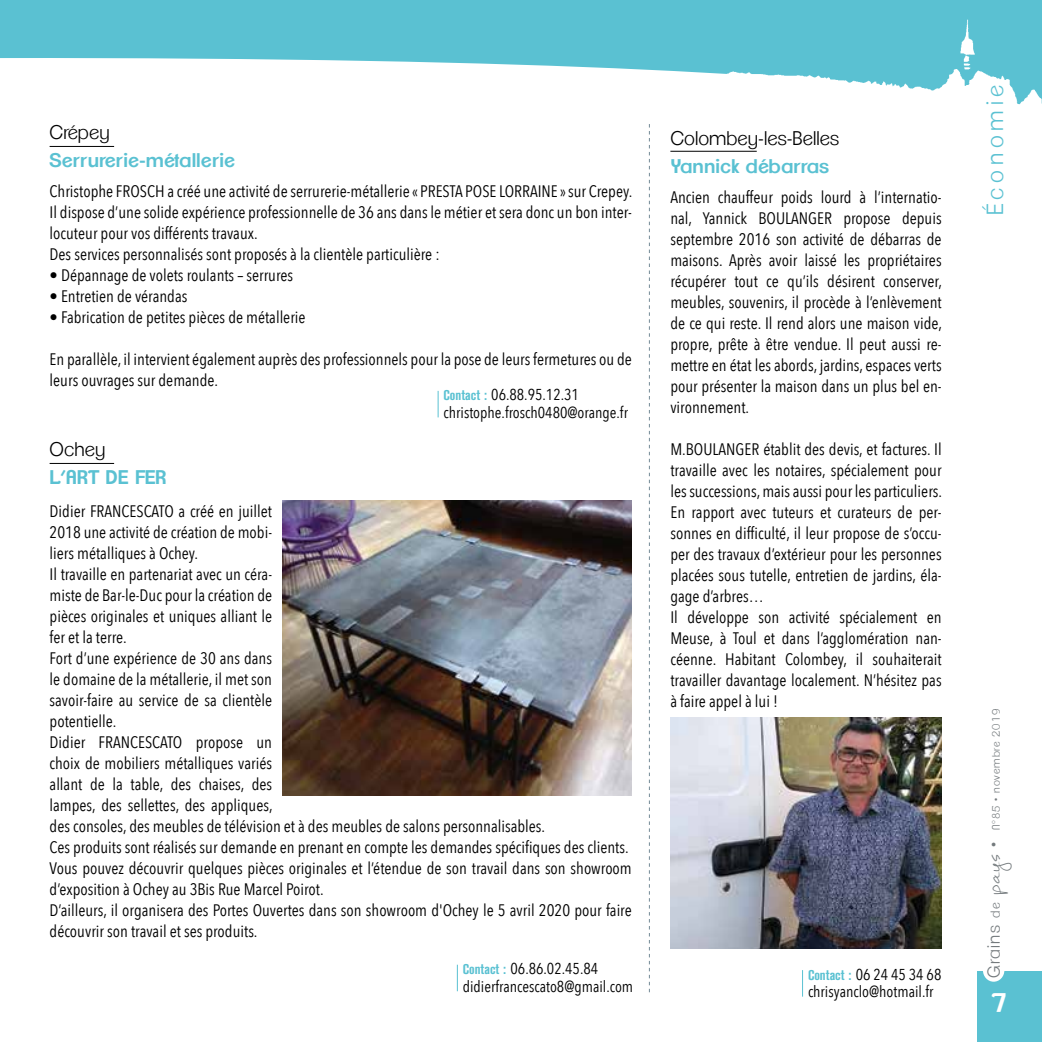
<style>
.page{position:relative;width:1042px;height:1042px;background:#fff}
.page>*{position:absolute;margin:0;border:0;box-sizing:border-box;transform-origin:0 0}
.t1{font:42.18px "Mathilde";color:#747a7d}
.t2{font:600 26.25px "Clemente P Dak";color:#fff}
.t3{font:300 22.75px "Clemente P Dae";letter-spacing:.21em;color:#5ac1d2}
.t4{font:600 19.25px "Clemente P Dak";color:#5ac1d2}
.t5{font:300 19.25px "Clemente P Dae";color:#000}
.t6{font:300 16.97px "Clemente P Dae";letter-spacing:.08em;color:#747a7d}
.t7{font:16.62px/21px "Avenir Next Condensed";color:#000}
.t8{font:15.75px/17.5px "Avenir Next Condensed";color:#000}
.t9{font:300 10.5px "Clemente P Dae";letter-spacing:.08em;color:#747a7d}
.s1{font-family:"Akzidenz Grotesk BE";font-weight:700;font-stretch:condensed;font-size:14px;color:#5ac1d2}
.s2{font-size:16.97px}
.s3{font-size:12.6px}
</style>
<div class="page">
<svg style="left:1px;top:0;width:1041px;height:155px"></svg>
<svg style="left:0;top:0;width:1px;height:58px"></svg>
<img style="left:713px;top:19px;width:329px;height:133px">
<div style="left:977px;top:971px;width:65px;height:71px;background:#5ac1d2"></div>
<div style="left:983px;top:959px;width:21px;height:22px;background:#fff;border-radius:50%"></div>
<svg style="left:457px;top:964px;width:1px;height:27px"></svg>
<hr style="left:50px;top:463px;width:64px;height:1px;background:#000">
<svg style="left:438px;top:391px;width:1px;height:26px"></svg>
<hr style="left:50px;top:146px;width:64px;height:1px;background:#000">
<img style="left:282px;top:501px;width:350px;height:294px">
<svg style="left:802px;top:970px;width:1px;height:26px"></svg>
<hr style="left:670px;top:151px;width:87px;height:1px;background:#000">
<img style="left:670px;top:717px;width:271px;height:231px">
<svg style="left:649px;top:124px;width:1px;height:868px"></svg>
<p class="t5" style="left:50px;top:121px;width:62px">Crépey</p>
<p class="t4" style="left:50px;top:149px;width:187px">Serrurerie-métallerie</p>
<p class="t7" style="left:50px;top:180px;width:584px">Christophe FROSCH a créé une activité de serrurerie-métallerie « PRESTA POSE LORRAINE » sur Crepey.<br>Il dispose d’une solide expérience professionnelle de 36 ans dans le métier et sera donc un bon inter&shy;locuteur pour vos différents travaux.<br>Des services personnalisés sont proposés à la clientèle particulière :</p>
<p class="t7" style="left:50px;top:264px;width:245px">• Dépannage de volets roulants – serrures</p>
<p class="t7" style="left:50px;top:285px;width:139px">• Entretien de vérandas</p>
<p class="t7" style="left:50px;top:306px;width:257px">• Fabrication de petites pièces de métallerie</p>
<p class="t7" style="left:50px;top:348px;width:584px">En parallèle, il intervient également auprès des professionnels pour la pose de leurs fermetures ou de leurs ouvrages sur demande.</p>
<p class="t8" style="left:443px;top:385px;width:186px"><span class="s1">Contact :</span> 06.88.95.12.31 christophe.frosch0480@orange.fr</p>
<p class="t5" style="left:50px;top:438px;width:57px">Ochey</p>
<p class="t4" style="left:50px;top:466px;width:118px">L’ART DE FER</p>
<p class="t7" style="left:50px;top:500px;width:584px">Didier FRANCESCATO a créé en juillet<br>2018 une activité de création de mobi-<br>liers métalliques à Ochey.<br>Il travaille en partenariat avec un céra-<br>miste de Bar-le-Duc pour la création de<br>pièces originales et uniques alliant le<br>fer et la terre.<br>Fort d’une expérience de 30 ans dans<br>le domaine de la métallerie, il met son<br>savoir-faire au service de sa clientèle<br>potentielle.<br>Didier FRANCESCATO propose un<br>choix de mobiliers métalliques variés<br>allant de la table, des chaises, des<br>lampes, des sellettes, des appliques,<br>des consoles, des meubles de télévision et à des meubles de salons personnalisables.<br>Ces produits sont réalisés sur demande en prenant en compte les demandes spécifiques des clients.<br>Vous pouvez découvrir quelques pièces originales et l’étendue de son travail dans son showroom d’exposition à Ochey au 3Bis Rue Marcel Poirot.<br>D’ailleurs, il organisera des Portes Ouvertes dans son showroom d'Ochey le 5 avril 2020 pour faire découvrir son travail et ses produits.</p>
<p class="t8" style="left:463px;top:959px;width:172px"><span class="s1">Contact :</span> 06.86.02.45.84 didierfrancescato8@gmail.com</p>
<p class="t5" style="left:670px;top:127px;width:170px">Colombey-les-Belles</p>
<p class="t4" style="left:670px;top:154px;width:160px">Yannick débarras</p>
<p class="t7" style="left:670px;top:186px;width:273px;text-align:justify">Ancien chauffeur poids lourd à l’internatio&shy;nal, Yannick BOULANGER propose depuis septembre 2016 son activité de débarras de maisons. Après avoir laissé les propriétaires récupérer tout ce qu’ils désirent conserver, meubles, souvenirs, il procède à l’enlèvement de ce qui reste. Il rend alors une maison vide, propre, prête à être vendue. Il peut aussi re&shy;mettre en état les abords, jardins, espaces verts pour présenter la maison dans un plus bel en&shy;vironnement.</p>
<p class="t7" style="left:670px;top:438px;width:273px">M.BOULANGER établit des devis, et factures. Il travaille avec les notaires, spécialement pour les successions, mais aussi pour les particuliers.<br>En rapport avec tuteurs et curateurs de per&shy;sonnes en difficulté, il leur propose de s’occu&shy;per des travaux d’extérieur pour les personnes placées sous tutelle, entretien de jardins, éla&shy;gage d’arbres…<br>Il développe son activité spécialement en Meuse, à Toul et dans l’agglomération nan&shy;céenne. Habitant Colombey, il souhaiterait travailler davantage localement. N’hésitez pas à faire appel à lui !</p>
<p class="t8" style="left:808px;top:964px;width:135px"><span class="s1">Contact :</span> 06 24 45 34 68 chrisyanclo@hotmail.fr</p>
<h3 class="t3" style="left:982px;top:215px;width:132px;rotate:-90deg">Économie</h3>
<p class="t9" style="left:990px;top:846px;width:139px;rotate:-90deg"><span class="s2">•</span> N°85 • novembre 2019</p>
<h1 class="t1" style="left:960px;top:895px;width:43px;rotate:-90deg">pays</h1>
<p class="t6" style="left:984px;top:978px;width:77px;rotate:-90deg">Grains <span class="s3">de</span></p>
<h2 class="t2" style="left:990px;top:987px;width:19px">7</h2>
</div>
